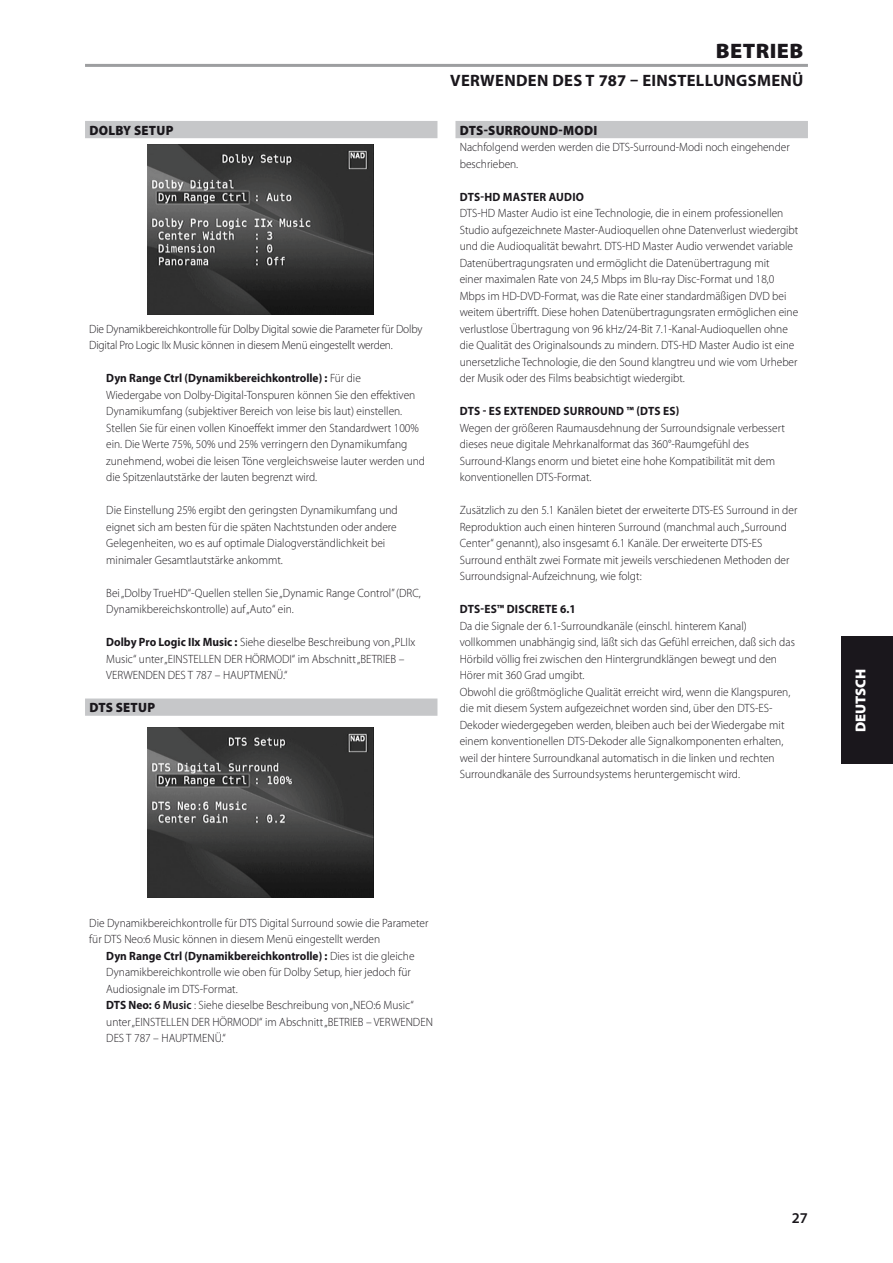
<style>
.page{position:relative;width:893px;height:1263px;background:#fff}
.page>*{position:absolute;margin:0;border:0;box-sizing:border-box;transform-origin:0 0}
.Body_copy_-_header{font:900 21px "Myriad Pro";letter-spacing:.02em;color:#1a171c;scale:1.05 1}
.Body_copy_-_header-2{font:700 16.5px "Myriad Pro";letter-spacing:.02em;color:#1a171c}
.t1{font:600 15px "Myriad Pro";color:#1a171c}
.t2{font:900 14.4px "Myriad Pro";color:#fff}
.Body_copy_-_sub-sect{font:900 13.5px "Myriad Pro";letter-spacing:.02em;color:#1a171c;scale:.95 1}
.Body_copy_-_normal{font:300 12px/16.5px "Myriad Pro";color:#1a171c;scale:.95 1}
.Body_copy_-_indent_1{font:300 12px/16.5px "Myriad Pro";color:#1a171c;scale:.95 1}
.Body_copy_-_normal-2{font:300 12px/16.5px "Myriad Pro";letter-spacing:-.02em;color:#1a171c;scale:.95 1}
.Body_copy_-_sub-sect-2{font:700 12px "Myriad Pro";letter-spacing:.02em;color:#1a171c;scale:.95 1}
.s1{font-weight:700}
.s2{font-weight:600}
</style>
<div class="page">
<div style="left:85px;top:121px;width:352px;height:17px;background:#c6c7c9"></div>
<div style="left:85px;top:698px;width:352px;height:18px;background:#c6c7c9"></div>
<div style="left:455px;top:121px;width:353px;height:17px;background:#c6c7c9"></div>
<img style="left:147px;top:727px;width:227px;height:170px">
<img style="left:147px;top:145px;width:227px;height:170px">
<hr style="left:85px;top:64px;width:723px;height:3px;background:#9d9ea0">
<div style="left:842px;top:637px;width:51px;height:127px;background:#1a171c"></div>
<p class="Body_copy_-_sub-sect" style="left:89px;top:121px;width:90px">DOLBY SETUP</p>
<p class="Body_copy_-_normal-2" style="left:89px;top:320px;width:352px">Die Dynamikbereichkontrolle für Dolby Digital sowie die Parameter für Dolby<br>Digital Pro Logic IIx Music können in diesem Menü eingestellt werden.</p>
<p class="Body_copy_-_indent_1" style="left:106px;top:370px;width:337px"><span class="s1">Dyn Range Ctrl (Dynamikbereichkontrolle) :</span> Für die<br>Wiedergabe von Dolby-Digital-Tonspuren können Sie den effektiven Dynamikumfang (subjektiver Bereich von leise bis laut) einstellen.<br>Stellen Sie für einen vollen Kinoeffekt immer den Standardwert 100% ein. Die Werte 75%, 50% und 25% verringern den Dynamikumfang zunehmend, wobei die leisen Töne vergleichsweise lauter werden und die Spitzenlautstärke der lauten begrenzt wird.</p>
<p class="Body_copy_-_indent_1" style="left:106px;top:502px;width:308px">Die Einstellung 25% ergibt den geringsten Dynamikumfang und eignet sich am besten für die späten Nachtstunden oder andere Gelegenheiten, wo es auf optimale Dialogverständlichkeit bei minimaler Gesamtlautstärke ankommt.</p>
<p class="Body_copy_-_indent_1" style="left:106px;top:584px;width:333px">Bei „Dolby TrueHD“-Quellen stellen Sie „Dynamic Range Control” (DRC,<br>Dynamikbereichskontrolle) auf „Auto“ ein.</p>
<p class="Body_copy_-_indent_1" style="left:106px;top:634px;width:327px"><span class="s1">Dolby Pro Logic IIx Music :</span> Siehe dieselbe Beschreibung von „PLIIx<br>Music“ unter „EINSTELLEN DER HÖRMODI“ im Abschnitt „BETRIEB –<br>VERWENDEN DES T 787 – HAUPTMENÜ.“</p>
<p class="Body_copy_-_sub-sect" style="left:89px;top:698px;width:71px">DTS SETUP</p>
<p class="Body_copy_-_header" style="left:716px;top:37px;width:85px">BETRIEB</p>
<p class="Body_copy_-_header-2" style="left:450px;top:70px;width:355px">VERWENDEN DES T 787 – EINSTELLUNGSMENÜ</p>
<p class="Body_copy_-_sub-sect" style="left:460px;top:121px;width:146px">DTS-SURROUND-MODI</p>
<p class="Body_copy_-_normal" style="left:460px;top:139px;width:349px">Nachfolgend werden werden die DTS-Surround-Modi noch eingehender beschrieben.</p>
<p class="Body_copy_-_sub-sect-2" style="left:460px;top:189px;width:132px">DTS-HD MASTER AUDIO</p>
<p class="Body_copy_-_normal" style="left:460px;top:205px;width:358px">DTS-HD Master Audio ist eine Technologie, die in einem professionellen Studio aufgezeichnete Master-Audioquellen ohne Datenverlust wiedergibt und die Audioqualität bewahrt. DTS-HD Master Audio verwendet variable Datenübertragungsraten und ermöglicht die Datenübertragung mit<br>einer maximalen Rate von 24,5 Mbps im Blu-ray Disc-Format und 18,0<br>Mbps im HD-DVD-Format, was die Rate einer standardmäßigen DVD bei weitem übertrifft. Diese hohen Datenübertragungsraten ermöglichen eine verlustlose Übertragung von 96 kHz/24-Bit 7.1-Kanal-Audioquellen ohne die Qualität des Originalsounds zu mindern. DTS-HD Master Audio ist eine unersetzliche Technologie, die den Sound klangtreu und wie vom Urheber der Musik oder des Films beabsichtigt wiedergibt.</p>
<p class="Body_copy_-_sub-sect-2" style="left:460px;top:403px;width:233px">DTS - ES EXTENDED SURROUND ™ (DTS ES)</p>
<p class="Body_copy_-_normal" style="left:460px;top:419px;width:344px">Wegen der größeren Raumausdehnung der Surroundsignale verbessert dieses neue digitale Mehrkanalformat das 360°-Raumgefühl des Surround-Klangs enorm und bietet eine hohe Kompatibilität mit dem konventionellen DTS-Format.</p>
<p class="Body_copy_-_normal" style="left:460px;top:502px;width:357px">Zusätzlich zu den 5.1 Kanälen bietet der erweiterte DTS-ES Surround in der Reproduktion auch einen hinteren Surround (manchmal auch „Surround Center“ genannt), also insgesamt 6.1 Kanäle. Der erweiterte DTS-ES Surround enthält zwei Formate mit jeweils verschiedenen Methoden der Surroundsignal-Aufzeichnung, wie folgt:</p>
<p class="Body_copy_-_sub-sect-2" style="left:460px;top:601px;width:124px">DTS-ES™ DISCRETE 6.1</p>
<p class="Body_copy_-_normal" style="left:460px;top:617px;width:354px">Da die Signale der 6.1-Surroundkanäle (einschl. hinterem Kanal) vollkommen unabhängig sind, läßt sich das Gefühl erreichen, daß sich das Hörbild völlig frei zwischen den Hintergrundklängen bewegt und den Hörer mit 360 Grad umgibt.</p>
<p class="Body_copy_-_normal" style="left:460px;top:683px;width:349px">Obwohl die größtmögliche Qualität erreicht wird, wenn die Klangspuren, die mit diesem System aufgezeichnet worden sind, über den DTS-ES-Dekoder wiedergegeben werden, bleiben auch bei der Wiedergabe mit einem konventionellen DTS-Dekoder alle Signalkomponenten erhalten, weil der hintere Surroundkanal automatisch in die linken und rechten Surroundkanäle des Surroundsystems heruntergemischt wird.</p>
<p class="t2" style="left:851px;top:732px;width:65px;rotate:-90deg">DEUTSCH</p>
<p class="Body_copy_-_normal" style="left:89px;top:914px;width:358px">Die Dynamikbereichkontrolle für DTS Digital Surround sowie die Parameter für DTS Neo:6 Music können in diesem Menü eingestellt werden</p>
<p class="Body_copy_-_indent_1" style="left:106px;top:947px;width:326px"><span class="s1">Dyn Range Ctrl (Dynamikbereichkontrolle) :</span> Dies ist die gleiche<br>Dynamikbereichkontrolle wie oben für Dolby Setup, hier jedoch für<br>Audiosignale im DTS-Format.</p>
<p class="Body_copy_-_indent_1" style="left:106px;top:997px;width:345px"><span class="s1">DTS Neo:</span> <span class="s2">6 Music</span> : Siehe dieselbe Beschreibung von „NEO:6 Music“ unter „EINSTELLEN DER HÖRMODI“ im Abschnitt „BETRIEB – VERWENDEN<br>DES T 787 – HAUPTMENÜ.“</p>
<p class="t1" style="left:792px;top:1208px;width:18px">27</p>
</div>
